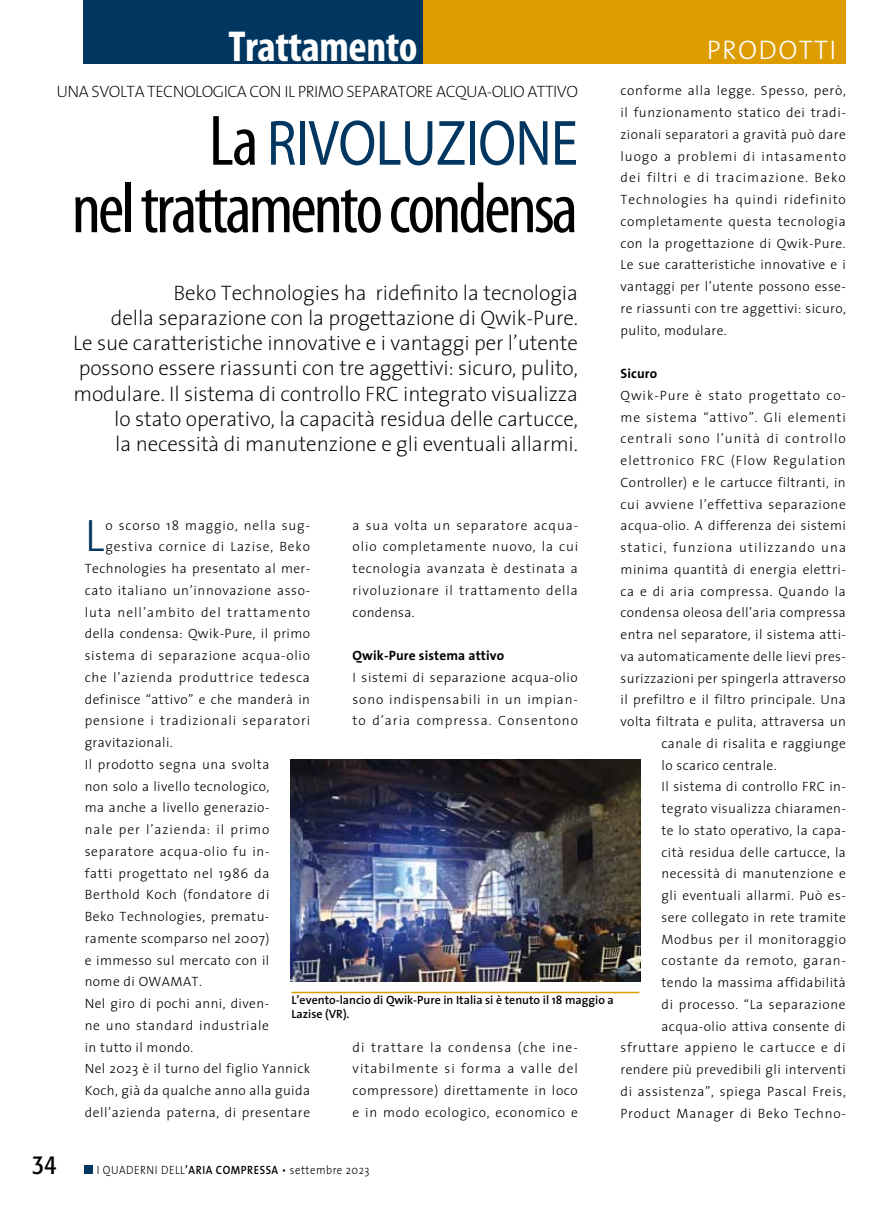
<style>
.page{position:relative;width:893px;height:1212px;background:#fff}
.page>*{position:absolute;margin:0;border:0;box-sizing:border-box;transform-origin:0 0}
.t1{font:condensed 72px "Myriad Pro";letter-spacing:-.04em;color:#000}
.t2{font:64.5px "Myriad Pro";letter-spacing:-.01em;color:#00365f;scale:.85 1}
.t3{font:300 45.75px "The Sans";color:#00365f}
.t4{font:700 condensed 43.5px "Myriad Pro";letter-spacing:-.01em;color:#fff}
.t5{font:300 27px "The Sans";letter-spacing:.05em;color:#fff}
.t6{font:condensed 27px "Formata";color:#000}
.t7{font:200 21px/25.2px "The Sans";letter-spacing:-.005em;color:#000;text-align:right}
.t8{font:200 16.5px "The Sans";letter-spacing:-.03em;color:#000}
.t9{font:300 13.5px/21.8px "The Sans";letter-spacing:.035em;color:#000;text-align:justify}
.t10{font:300 13.5px "The Sans";letter-spacing:.065em;color:#000}
.t11{font:300 13.5px "The Sans";letter-spacing:.055em;color:#000}
.t12{font:300 13.5px "The Sans";letter-spacing:.075em;color:#000}
.t13{font:300 13.5px "The Sans";letter-spacing:.07em;color:#000}
.t14{font:300 13.5px "The Sans";letter-spacing:.08em;color:#000}
.t15{font:300 13.5px "The Sans";letter-spacing:.06em;color:#000}
.t16{font:700 13.5px "The Sans";letter-spacing:.01em;color:#000}
.t17{font:600 12px/14.4px "The Sans";color:#000}
.t18{font:300 12px "The Sans";letter-spacing:.05em;color:#000;scale:.9 1}
.s1{font-stretch:condensed;font-size:72px;color:#000}
.s2{font-weight:600}
</style>
<div class="page">
<div style="left:85px;top:1166px;width:8px;height:8px;background:#00365f"></div>
<div style="left:84px;top:0;width:339px;height:63px;background:#00365f"></div>
<div style="left:423px;top:0;width:422px;height:63px;background:#dd9d00"></div>
<img style="left:291px;top:759px;width:349px;height:223px">
<hr style="left:291px;top:992px;width:348px;height:1px;background:#dd9d00">
<h3 class="t4" style="left:228px;top:19px;width:191px">Trattamento</h3>
<h3 class="t5" style="left:707px;top:28px;width:131px">PRODOTTI</h3>
<p class="t8" style="left:57px;top:78px;width:523px">UNA SVOLTA TECNOLOGICA CON IL PRIMO SEPARATORE ACQUA-OLIO ATTIVO</p>
<h2 class="t2" style="left:209px;top:103px;width:436px"><span class="s1">La</span> RIVOLUZIONE</h2>
<h1 class="t1" style="left:72px;top:165px;width:508px">nel trattamento condensa</h1>
<p class="t9" style="left:620px;top:79px;width:227px">conforme alla legge. Spesso, però, il funzionamento statico dei tradi&shy;zionali separatori a gravità può dare luogo a problemi di intasamento dei filtri e di tracimazione. Beko Technologies ha quindi ridefinito completamente questa tecnologia con la progettazione di Qwik-Pure.<br>Le sue caratteristiche innovative e i vantaggi per l’utente possono esse&shy;re riassunti con tre aggettivi: sicuro, pulito, modulare.</p>
<p class="t16" style="left:620px;top:362px;width:38px">Sicuro</p>
<p class="t13" style="left:620px;top:384px;width:227px">Qwik-Pure è stato progettato co-</p>
<p class="t10" style="left:620px;top:406px;width:227px">me sistema “attivo”. Gli elementi</p>
<p class="t12" style="left:620px;top:428px;width:227px">centrali sono l’unità di controllo</p>
<p class="t12" style="left:620px;top:449px;width:227px">elettronico FRC (Flow Regulation</p>
<p class="t9" style="left:620px;top:471px;width:227px">Controller) e le cartucce filtranti, in</p>
<p class="t9" style="left:620px;top:493px;width:227px">cui avviene l’effettiva separazione</p>
<p class="t9" style="left:620px;top:514px;width:227px">acqua-olio. A differenza dei sistemi</p>
<p class="t14" style="left:620px;top:536px;width:227px">statici, funziona utilizzando una</p>
<p class="t9" style="left:620px;top:558px;width:227px">minima quantità di energia elettri-</p>
<p class="t9" style="left:620px;top:580px;width:227px">ca e di aria compressa. Quando la</p>
<p class="t9" style="left:620px;top:601px;width:227px">condensa oleosa dell’aria compressa</p>
<p class="t9" style="left:620px;top:623px;width:227px">entra nel separatore, il sistema atti-</p>
<p class="t9" style="left:620px;top:645px;width:227px">va automaticamente delle lievi pres-</p>
<p class="t9" style="left:620px;top:667px;width:227px">surizzazioni per spingerla attraverso</p>
<p class="t9" style="left:620px;top:688px;width:227px">il prefiltro e il filtro principale. Una</p>
<p class="t9" style="left:620px;top:710px;width:227px">volta filtrata e pulita, attraversa un</p>
<p class="t9" style="left:661px;top:732px;width:186px">canale di risalita e raggiunge</p>
<p class="t9" style="left:661px;top:754px;width:117px">lo scarico centrale.</p>
<p class="t9" style="left:661px;top:775px;width:186px">Il sistema di controllo FRC in-</p>
<p class="t9" style="left:661px;top:797px;width:186px">tegrato visualizza chiaramen-</p>
<p class="t9" style="left:661px;top:819px;width:186px">te lo stato operativo, la capa-</p>
<p class="t9" style="left:661px;top:841px;width:186px">cità residua delle cartucce, la</p>
<p class="t9" style="left:661px;top:862px;width:186px">necessità di manutenzione e</p>
<p class="t9" style="left:661px;top:884px;width:186px">gli eventuali allarmi. Può es-</p>
<p class="t9" style="left:661px;top:906px;width:186px">sere collegato in rete tramite</p>
<p class="t9" style="left:661px;top:928px;width:186px">Modbus per il monitoraggio</p>
<p class="t10" style="left:661px;top:949px;width:186px">costante da remoto, garan-</p>
<p class="t9" style="left:661px;top:971px;width:186px">tendo la massima affidabilità</p>
<p class="t9" style="left:661px;top:993px;width:186px">di processo. “La separazione</p>
<p class="t9" style="left:661px;top:1015px;width:186px">acqua-olio attiva consente di</p>
<p class="t15" style="left:620px;top:1036px;width:227px">sfruttare appieno le cartucce e di</p>
<p class="t9" style="left:620px;top:1058px;width:227px">rendere più prevedibili gli interventi</p>
<p class="t9" style="left:620px;top:1080px;width:227px">di assistenza”, spiega Pascal Freis,</p>
<p class="t11" style="left:620px;top:1102px;width:227px">Product Manager di Beko Techno-</p>
<p class="t7" style="left:73px;top:279px;width:506px">Beko Technologies ha ridefinito la tecnologia<br>della separazione con la progettazione di Qwik-Pure.<br>Le sue caratteristiche innovative e i vantaggi per l’utente possono essere riassunti con tre aggettivi: sicuro, pulito, modulare. Il sistema di controllo FRC integrato visualizza lo stato operativo, la capacità residua delle cartucce,<br>la necessità di manutenzione e gli eventuali allarmi.</p>
<p class="t9" style="left:353px;top:514px;width:227px">a sua volta un separatore acqua&shy;olio completamente nuovo, la cui tecnologia avanzata è destinata a rivoluzionare il trattamento della condensa.</p>
<p class="t16" style="left:353px;top:644px;width:153px">Qwik-Pure sistema attivo</p>
<p class="t9" style="left:353px;top:666px;width:227px">I sistemi di separazione acqua-olio sono indispensabili in un impian&shy;to d’aria compressa. Consentono</p>
<h3 class="t3" style="left:85px;top:498px;width:21px">L</h3>
<p class="t10" style="left:106px;top:514px;width:206px">o scorso 18 maggio, nella sug-</p>
<p class="t10" style="left:106px;top:536px;width:206px">gestiva cornice di Lazise, Beko</p>
<p class="t9" style="left:85px;top:557px;width:227px">Technologies ha presentato al mer-</p>
<p class="t9" style="left:85px;top:579px;width:227px">cato italiano un’innovazione asso-</p>
<p class="t12" style="left:85px;top:601px;width:227px">luta nell’ambito del trattamento</p>
<p class="t9" style="left:85px;top:622px;width:227px">della condensa: Qwik-Pure, il primo</p>
<p class="t11" style="left:85px;top:644px;width:227px">sistema di separazione acqua-olio</p>
<p class="t10" style="left:85px;top:666px;width:227px">che l’azienda produttrice tedesca</p>
<p class="t9" style="left:85px;top:688px;width:227px">definisce “attivo” e che manderà in</p>
<p class="t10" style="left:85px;top:710px;width:227px">pensione i tradizionali separatori</p>
<p class="t9" style="left:85px;top:731px;width:90px">gravitazionali.</p>
<p class="t9" style="left:85px;top:753px;width:186px">Il prodotto segna una svolta</p>
<p class="t9" style="left:85px;top:775px;width:186px">non solo a livello tecnologico,</p>
<p class="t9" style="left:85px;top:796px;width:186px">ma anche a livello generazio-</p>
<p class="t13" style="left:85px;top:818px;width:186px">nale per l’azienda: il primo</p>
<p class="t11" style="left:85px;top:840px;width:186px">separatore acqua-olio fu in-</p>
<p class="t9" style="left:85px;top:862px;width:186px">fatti progettato nel 1986 da</p>
<p class="t11" style="left:85px;top:884px;width:186px">Berthold Koch (fondatore di</p>
<p class="t9" style="left:85px;top:905px;width:186px">Beko Technologies, prematu-</p>
<p class="t9" style="left:85px;top:927px;width:186px">ramente scomparso nel 2007)</p>
<p class="t9" style="left:85px;top:949px;width:186px">e immesso sul mercato con il</p>
<p class="t9" style="left:85px;top:970px;width:119px">nome di OWAMAT.</p>
<p class="t9" style="left:85px;top:992px;width:186px">Nel giro di pochi anni, diven-</p>
<p class="t9" style="left:85px;top:1014px;width:186px">ne uno standard industriale</p>
<p class="t9" style="left:85px;top:1036px;width:110px">in tutto il mondo.</p>
<p class="t9" style="left:85px;top:1057px;width:227px">Nel 2023 è il turno del figlio Yannick</p>
<p class="t9" style="left:85px;top:1079px;width:227px">Koch, già da qualche anno alla guida</p>
<p class="t9" style="left:85px;top:1101px;width:227px">dell’azienda paterna, di presentare</p>
<p class="t17" style="left:291px;top:992px;width:324px">L’evento-lancio di Qwik-Pure in Italia si è tenuto il 18 maggio a<br>Lazise (VR).</p>
<p class="t9" style="left:353px;top:1036px;width:227px">di trattare la condensa (che ine&shy;vitabilmente si forma a valle del compressore) direttamente in loco e in modo ecologico, economico e</p>
<h3 class="t6" style="left:32px;top:1148px;width:26px">34</h3>
<p class="t18" style="left:97px;top:1160px;width:305px">I QUADERNI DELL<span class="s2">’ARIA COMPRESSA</span> • settembre 2023</p>
</div>
